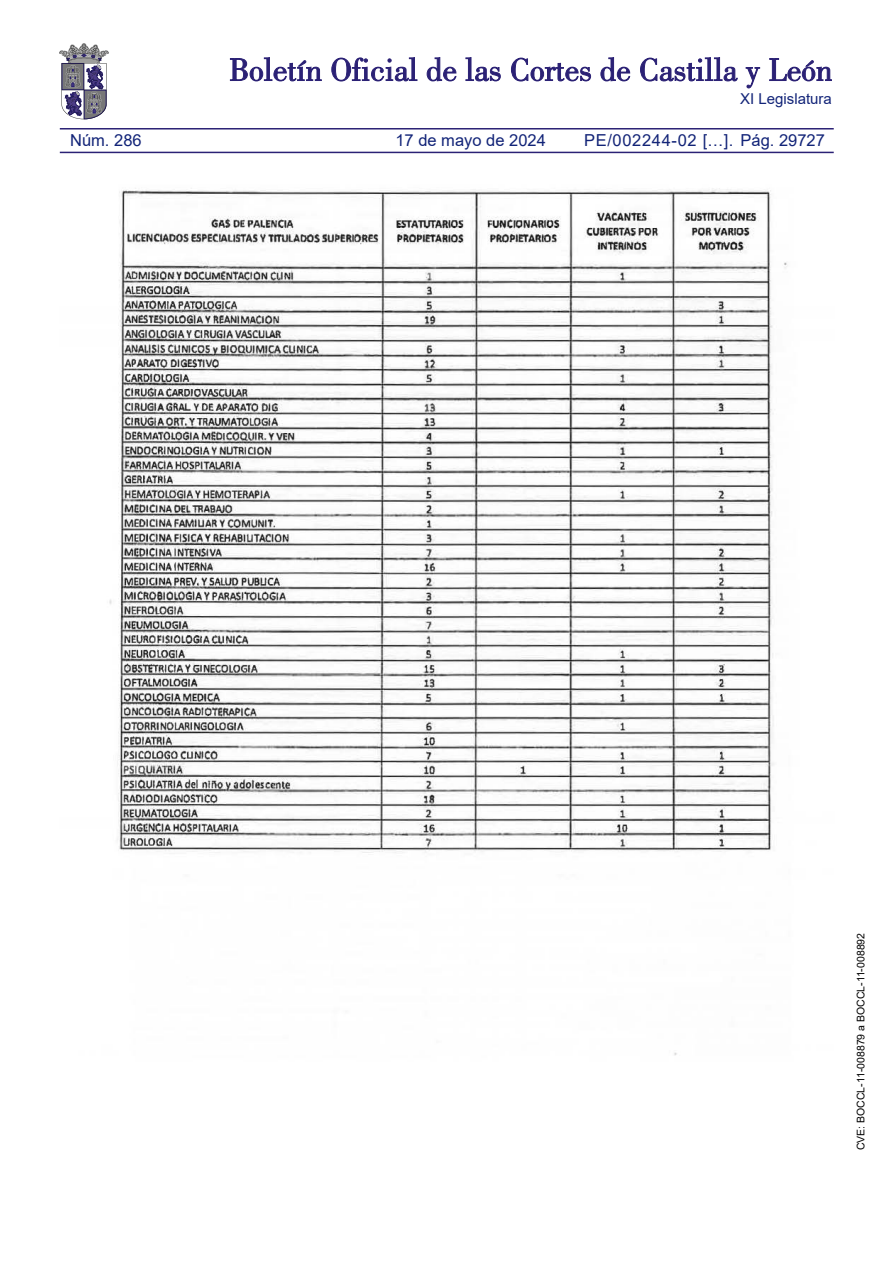
<style>
.page{position:relative;width:893px;height:1263px;background:#fff}
.page>*{position:absolute;margin:0;border:0;box-sizing:border-box;transform-origin:0 0}
.ordencabecera{font:16.5px "Arial";letter-spacing:.04em;color:#132477}
.t1{font:16.5px "Arial";color:#122478}
.t2{font:15px "Arial";color:#122478}
.cve{font:10.5px "Arial";color:#000}
.s1{color:#122478}
</style>
<div class="page">
<hr style="left:60px;top:152px;width:774px;height:1px;background:#2b2175">
<hr style="left:60px;top:128px;width:774px;height:1px;background:#2b2175">
<svg style="left:230px;top:57px;width:92px;height:24px"></svg>
<svg style="left:331px;top:57px;width:86px;height:24px"></svg>
<svg style="left:427px;top:57px;width:29px;height:24px"></svg>
<svg style="left:466px;top:57px;width:35px;height:24px"></svg>
<svg style="left:511px;top:58px;width:80px;height:23px"></svg>
<svg style="left:600px;top:57px;width:30px;height:24px"></svg>
<svg style="left:640px;top:57px;width:98px;height:24px"></svg>
<svg style="left:746px;top:67px;width:14px;height:21px"></svg>
<svg style="left:769px;top:58px;width:63px;height:23px"></svg>
<svg style="left:59px;top:43px;width:50px;height:76px"></svg>
<img style="left:109px;top:188px;width:678px;height:868px">
<h1 class="t1" style="left:70px;top:129px;width:73px">Núm. 286</h1>
<h1 class="t1" style="left:395px;top:128px;width:152px">17 de mayo de 2024</h1>
<h2 class="t2" style="left:740px;top:89px;width:93px">XI Legislatura</h2>
<p class="ordencabecera" style="left:584px;top:128px;width:242px">PE/002244-02 [...]. <span class="s1">Pág. 29727</span></p>
<p class="cve" style="left:853px;top:1150px;width:219px;rotate:-90deg">CVE: BOCCL-11-008879 a BOCCL-11-008892</p>
</div>
